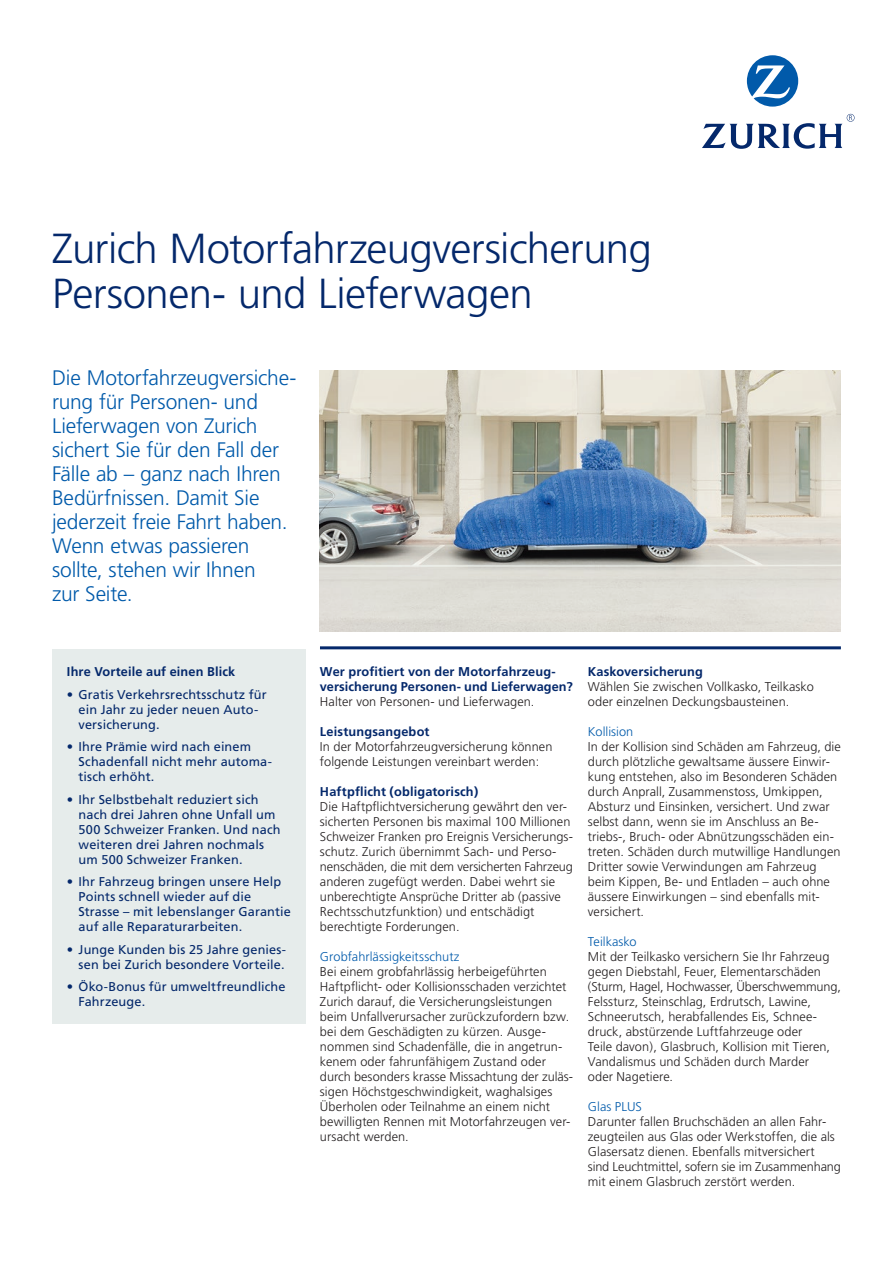
<style>
.page{position:relative;width:893px;height:1263px;background:#fff}
.page>*{position:absolute;margin:0;border:0;box-sizing:border-box;transform-origin:0 0}
.t1{font:300 42px/45px "Frutiger";letter-spacing:-.015em;color:#04286b}
.t2{font:300 21px/24px "Frutiger";letter-spacing:-.01em;color:#015aaa}
.t3{font:300 12.75px/15px "Frutiger";letter-spacing:.005em;color:#231f20}
.t4{font:12.75px/15px "Frutiger";letter-spacing:.01em;color:#04286b}
.t5{font:700 12.75px/15px "Frutiger";letter-spacing:.01em;color:#04286b}
.t6{font:300 12.75px "Frutiger";letter-spacing:.005em;color:#015aaa}
</style>
<div class="page">
<hr style="left:320px;top:646px;width:521px;height:3px;background:#04286b">
<img style="left:320px;top:370px;width:521px;height:261px">
<div style="left:52px;top:649px;width:253px;height:375px;background:#e6eceb"></div>
<svg style="left:747px;top:55px;width:51px;height:52px"></svg>
<svg style="left:702px;top:114px;width:152px;height:35px"></svg>
<h1 class="t1" style="left:52px;top:226px;width:601px">Zurich Motorfahrzeugversicherung<br>Personen- und Lieferwagen</h1>
<p class="t2" style="left:52px;top:366px;width:246px">Die Motorfahrzeugversiche&shy;rung für Personen- und<br>Lieferwagen von Zurich sichert Sie für den Fall der<br>Fälle ab – ganz nach Ihren<br>Bedürfnissen. Damit Sie jederzeit freie Fahrt haben.<br>Wenn etwas passieren sollte, stehen wir Ihnen<br>zur Seite.</p>
<p class="t5" style="left:67px;top:664px;width:170px">Ihre Vorteile auf einen Blick</p>
<p class="t4" style="left:79px;top:687px;width:190px;text-indent:-12px">• Gratis Verkehrsrechtsschutz für ein Jahr zu jeder neuen Auto&shy;versicherung.</p>
<p class="t4" style="left:79px;top:739px;width:195px;text-indent:-12px">• Ihre Prämie wird nach einem<br>Schadenfall nicht mehr automa&shy;tisch erhöht.</p>
<p class="t4" style="left:79px;top:792px;width:203px;text-indent:-12px">• Ihr Selbstbehalt reduziert sich nach drei Jahren ohne Unfall um<br>500 Schweizer Franken. Und nach weiteren drei Jahren nochmals um 500 Schweizer Franken.</p>
<p class="t4" style="left:79px;top:874px;width:214px;text-indent:-12px">• Ihr Fahrzeug bringen unsere Help<br>Points schnell wieder auf die<br>Strasse – mit lebenslanger Garantie auf alle Reparaturarbeiten.</p>
<p class="t4" style="left:67px;top:942px;width:221px;text-align:right">• Junge Kunden bis 25 Jahre genies&shy;sen bei Zurich besondere Vorteile.</p>
<p class="t4" style="left:79px;top:979px;width:209px;text-indent:-12px">• Öko-Bonus für umweltfreundliche<br>Fahrzeuge.</p>
<p class="t5" style="left:320px;top:664px;width:255px">Wer profitiert von der Motorfahrzeug&shy;versicherung Personen- und Lieferwagen?</p>
<p class="t3" style="left:320px;top:694px;width:216px">Halter von Personen- und Lieferwagen.</p>
<p class="t5" style="left:320px;top:724px;width:111px">Leistungsangebot</p>
<p class="t3" style="left:320px;top:739px;width:234px">In der Motorfahrzeugversicherung können folgende Leistungen vereinbart werden:</p>
<p class="t5" style="left:320px;top:784px;width:160px">Haftpflicht (obligatorisch)</p>
<p class="t3" style="left:320px;top:799px;width:254px">Die Haftpflichtversicherung gewährt den ver&shy;sicherten Personen bis maximal 100 Millionen Schweizer Franken pro Ereignis Versicherungs&shy;schutz. Zurich übernimmt Sach- und Perso&shy;nenschäden, die mit dem versicherten Fahrzeug anderen zugefügt werden. Dabei wehrt sie unberechtigte Ansprüche Dritter ab (passive Rechtsschutzfunktion) und entschädigt berechtigte Forderungen.</p>
<p class="t6" style="left:320px;top:949px;width:141px">Grobfahrlässigkeitsschutz</p>
<p class="t3" style="left:320px;top:964px;width:254px">Bei einem grobfahrlässig herbeigeführten Haftpflicht- oder Kollisionsschaden verzichtet Zurich darauf, die Versicherungsleistungen beim Unfallverursacher zurückzufordern bzw. bei dem Geschädigten zu kürzen. Ausge&shy;nommen sind Schadenfälle, die in angetrun&shy;kenem oder fahrunfähigem Zustand oder durch besonders krasse Missachtung der zuläs&shy;sigen Höchstgeschwindigkeit, waghalsiges Überholen oder Teilnahme an einem nicht bewilligten Rennen mit Motorfahrzeugen ver&shy;ursacht werden.</p>
<p class="t5" style="left:588px;top:664px;width:117px">Kaskoversicherung</p>
<p class="t3" style="left:588px;top:679px;width:227px">Wählen Sie zwischen Vollkasko, Teilkasko oder einzelnen Deckungsbausteinen.</p>
<p class="t6" style="left:588px;top:724px;width:47px">Kollision</p>
<p class="t3" style="left:588px;top:739px;width:254px">In der Kollision sind Schäden am Fahrzeug, die durch plötzliche gewaltsame äussere Einwir&shy;kung entstehen, also im Besonderen Schäden durch Anprall, Zusammenstoss, Umkippen, Absturz und Einsinken, versichert. Und zwar selbst dann, wenn sie im Anschluss an Be&shy;triebs-, Bruch- oder Abnützungsschäden ein&shy;treten. Schäden durch mutwillige Handlungen Dritter sowie Verwindungen am Fahrzeug beim Kippen, Be- und Entladen – auch ohne äussere Einwirkungen – sind ebenfalls mit&shy;versichert.</p>
<p class="t6" style="left:588px;top:934px;width:50px">Teilkasko</p>
<p class="t3" style="left:588px;top:949px;width:255px">Mit der Teilkasko versichern Sie Ihr Fahrzeug gegen Diebstahl, Feuer, Elementarschäden (Sturm, Hagel, Hochwasser, Überschwemmung, Felssturz, Steinschlag, Erdrutsch, Lawine, Schneerutsch, herabfallendes Eis, Schnee&shy;druck, abstürzende Luftfahrzeuge oder<br>Teile davon), Glasbruch, Kollision mit Tieren, Vandalismus und Schäden durch Marder<br>oder Nagetiere.</p>
<p class="t6" style="left:588px;top:1099px;width:56px">Glas PLUS</p>
<p class="t3" style="left:588px;top:1114px;width:255px">Darunter fallen Bruchschäden an allen Fahr&shy;zeugteilen aus Glas oder Werkstoffen, die als Glasersatz dienen. Ebenfalls mitversichert<br>sind Leuchtmittel, sofern sie im Zusammenhang mit einem Glasbruch zerstört werden.</p>
</div>
